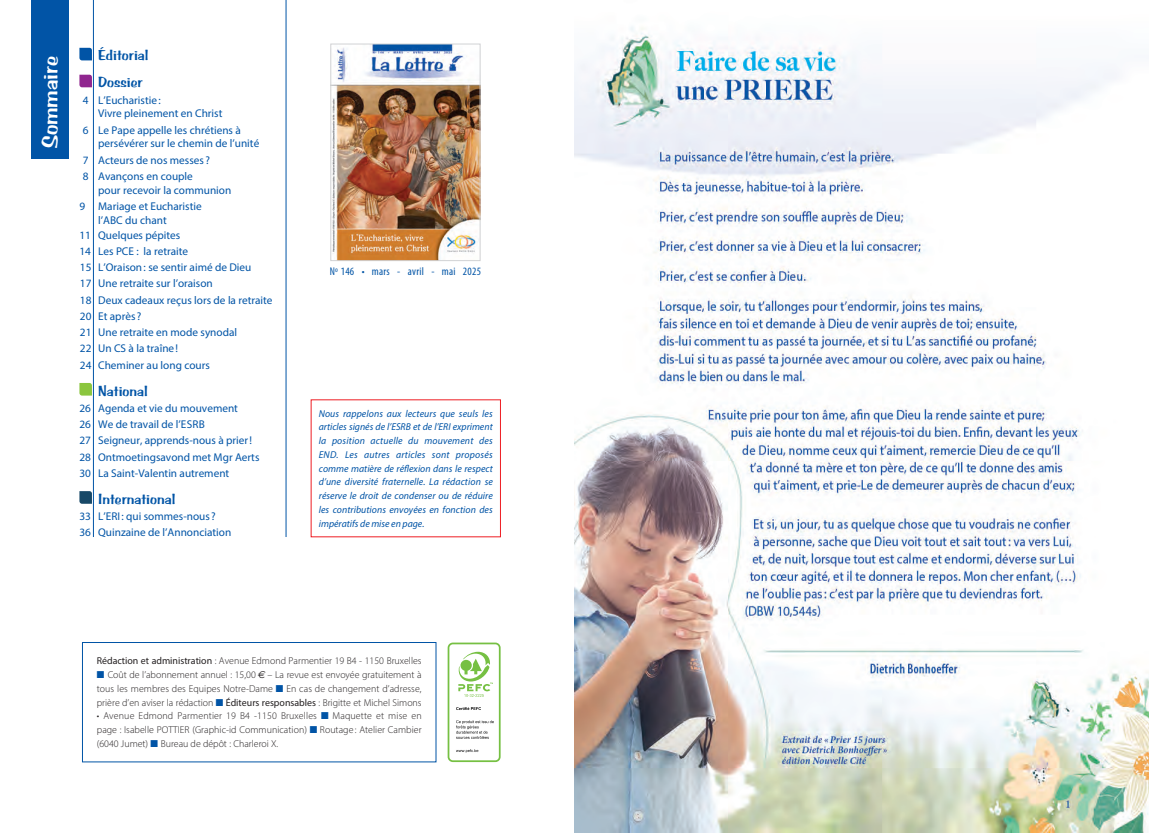
<style>
.page{position:relative;width:1149px;height:833px;background:#fff}
.page>*{position:absolute;margin:0;border:0;box-sizing:border-box;transform-origin:0 0}
.t1{font:22.5px "Arab Brushstroke LT Std";color:#fff}
.t2{font:15px/26.9px "Arab Brushstroke LT Std";color:#0154a6}
.t3{font:11.25px/16.2px "Myriad Pro";color:#0154a6}
.t4{font:condensed 11.25px "Myriad Pro";letter-spacing:.025em;color:#0154a6}
.t5{font:300 10px/13.8px "Myriad Pro";color:#231f20;text-align:justify}
.t6{font:italic 10px/13.8px "Myriad Pro";letter-spacing:.005em;color:#0154a6;text-align:justify}
.s1{font-weight:400}
.s2{color:#0154a6}
.s3{font-family:"Euro Sans";font-weight:400;font-style:italic}
</style>
<div class="page">
<img style="left:574px;top:26px;width:574px;height:807px">
<svg style="left:79px;top:48px;width:13px;height:12px"></svg>
<svg style="left:79px;top:75px;width:13px;height:12px"></svg>
<svg style="left:79px;top:383px;width:13px;height:12px"></svg>
<svg style="left:79px;top:491px;width:13px;height:13px"></svg>
<div style="left:31px;top:0;width:38px;height:158px;background:#0154a6"></div>
<hr style="left:93px;top:0;width:1px;height:537px;background:#0154a6">
<hr style="left:285px;top:0;width:1px;height:537px;background:#0154a6">
<img style="left:332px;top:46px;width:146px;height:213px">
<div style="left:330px;top:44px;width:150px;height:217px;border:1px solid #d1d2d4"></div>
<div style="left:447px;top:642px;width:53px;height:120px;border:2px solid #76c043;border-radius:4px"></div>
<svg style="left:456px;top:707px;width:25px;height:3px"></svg>
<svg style="left:456px;top:720px;width:37px;height:19px"></svg>
<svg style="left:456px;top:749px;width:22px;height:3px"></svg>
<svg style="left:458px;top:652px;width:34px;height:45px"></svg>
<div style="left:82px;top:642px;width:354px;height:120px;border:1px solid #0154a6"></div>
<h1 class="t1" style="left:37px;top:148px;width:94px;rotate:-90deg">Sommaire</h1>
<h2 class="t2" style="left:98px;top:42px;width:52px">Éditorial<br>Dossier</h2>
<p class="t3" style="left:98px;top:93px;width:126px;line-height:13.8px;text-indent:-15px">4 L’Eucharistie :<br>Vivre pleinement en Christ</p>
<p class="t3" style="left:98px;top:123px;width:162px;line-height:13.8px;text-indent:-15px">6 Le Pape appelle les chrétiens à persévérer sur le chemin de l’unité</p>
<p class="t3" style="left:83px;top:151px;width:129px">7 Acteurs de nos messes ?<br>8 Avançons en couple</p>
<p class="t3" style="left:79px;top:181px;width:153px;text-indent:19px">pour recevoir la communion<br>9 Mariage et Eucharistie</p>
<p class="t3" style="left:79px;top:212px;width:102px;line-height:15px;text-align:center">l’ABC du chant<br>11 Quelques pépites</p>
<p class="t3" style="left:79px;top:243px;width:195px">14 Les PCE : la retraite<br>15 L’Oraison : se sentir aimé de Dieu<br>17 Une retraite sur l’oraison<br>18 Deux cadeaux reçus lors de la retraite<br>20 Et après ?<br>21 Une retraite en mode synodal<br>22 Un CS à la traîne !<br>24 Cheminer au long cours</p>
<h2 class="t2" style="left:98px;top:377px;width:51px">National</h2>
<p class="t3" style="left:79px;top:400px;width:181px">26 Agenda et vie du mouvement<br>26 We de travail de l’ESRB<br>27 Seigneur, apprends-nous à prier !<br>28 Ontmoetingsavond met Mgr Aerts<br>30 La Saint-Valentin autrement</p>
<h2 class="t2" style="left:98px;top:485px;width:79px">International</h2>
<p class="t3" style="left:79px;top:508px;width:153px">33 L’ERI : qui sommes-nous ?<br>36 Quinzaine de l’Annonciation</p>
<p class="t4" style="left:330px;top:264px;width:153px">N<sup>o</sup> 146 • mars - avril - mai 2025</p>
<p class="t6" style="left:319px;top:406px;width:175px">Nous rappelons aux lecteurs que seuls les articles signés de l’ESRB et de l’ERI expriment la position actuelle du mouvement des END. Les autres articles sont proposés comme matière de ré exion dans le respect d’une di versité fraternelle. La rédaction se réserve le droit de condenser ou de réduire les contributions envoyées en fonction des impératifs de mise en page.</p>
<p class="t5" style="left:97px;top:654px;width:326px"><span class="s1">Rédaction et administration</span> : Avenue Edmond Parmentier 19 B4 - 1150 Bruxelles</p>
<p class="t5" style="left:97px;top:668px;width:326px"><span class="s2">■</span> Coût de l’abonnement annuel : 15,00 <span class="s3">€</span> – La revue est envoyée gratuitement à tous les membres des Equipes Notre-Dame <span class="s2">■</span> En cas de changement d’adresse, prière d’en aviser la rédaction <span class="s2">■</span> <span class="s1">Éditeurs responsables</span> : Brigitte et Michel Simons</p>
<p class="t5" style="left:97px;top:709px;width:326px">• Avenue Edmond Parmentier 19 B4 -1150 Bruxelles <span class="s2">■</span> Maquette et mise en page : Isabelle POTTIER (Graphic-id Communication) <span class="s2">■</span> Routage : Atelier Cambier (6040 Jumet) <span class="s2">■</span> Bureau de dépôt : Charleroi X.</p>
</div>
